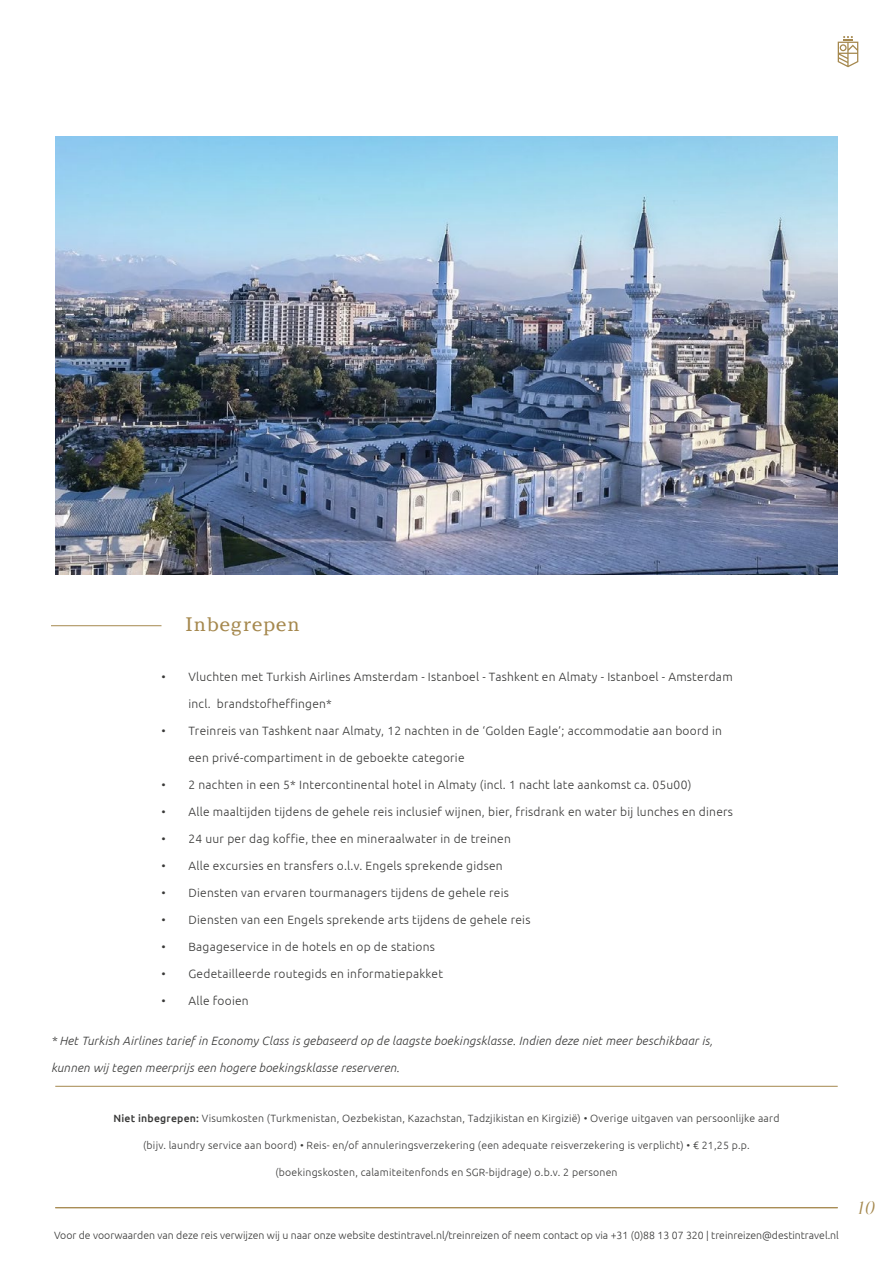
<style>
.page{position:relative;width:893px;height:1263px;background:#fff}
.page>*{position:absolute;margin:0;border:0;box-sizing:border-box;transform-origin:0 0}
.t1{font:19.5px "Argesta Text";letter-spacing:.02em;color:#a5884e}
.t2{font:italic 18px "Argesta Hairline";color:#a5884e}
.t3{font:300 12px "Ubuntu";letter-spacing:.02em;color:#383837}
.t4{font:italic 300 12px "Ubuntu";letter-spacing:.02em;color:#383837}
.t5{font:300 10.5px "Ubuntu";letter-spacing:.02em;color:#383837}
.t6{font:300 10.5px "Ubuntu";color:#383837}
.s1{font-weight:500}
</style>
<div class="page">
<svg style="left:838px;top:36px;width:20px;height:31px"></svg>
<hr style="left:55px;top:1207px;width:783px;height:1px;background:#a5884e">
<hr style="left:55px;top:1086px;width:783px;height:1px;background:#a5884e">
<hr style="left:51px;top:625px;width:110px;height:1px;background:#a5884e">
<img style="left:55px;top:136px;width:783px;height:438px">
<h1 class="t1" style="left:185px;top:613px;width:117px">Inbegrepen</h1>
<p class="t3" style="left:161px;top:669px;width:573px">• Vluchten met Turkish Airlines Amsterdam - Istanboel - Tashkent en Almaty - Istanboel - Amsterdam</p>
<p class="t3" style="left:188px;top:696px;width:145px">incl. brandstofheffingen*</p>
<p class="t3" style="left:161px;top:723px;width:562px">• Treinreis van Tashkent naar Almaty, 12 nachten in de ‘Golden Eagle’; accommodatie aan boord in</p>
<p class="t3" style="left:188px;top:750px;width:278px">een privé-compartiment in de geboekte categorie</p>
<p class="t3" style="left:161px;top:777px;width:531px">• 2 nachten in een 5* Intercontinental hotel in Almaty (incl. 1 nacht late aankomst ca. 05u00)</p>
<p class="t3" style="left:161px;top:804px;width:573px">• Alle maaltijden tijdens de gehele reis inclusief wijnen, bier, frisdrank en water bij lunches en diners</p>
<p class="t3" style="left:161px;top:831px;width:351px">• 24 uur per dag koffie, thee en mineraalwater in de treinen</p>
<p class="t3" style="left:161px;top:858px;width:343px">• Alle excursies en transfers o.l.v. Engels sprekende gidsen</p>
<p class="t3" style="left:161px;top:885px;width:349px">• Diensten van ervaren tourmanagers tijdens de gehele reis</p>
<p class="t3" style="left:161px;top:912px;width:370px">• Diensten van een Engels sprekende arts tijdens de gehele reis</p>
<p class="t3" style="left:161px;top:939px;width:275px">• Bagageservice in de hotels en op de stations</p>
<p class="t3" style="left:161px;top:966px;width:283px">• Gedetailleerde routegids en informatiepakket</p>
<p class="t3" style="left:161px;top:993px;width:89px">• Alle fooien</p>
<p class="t4" style="left:51px;top:1034px;width:663px">* Het Turkish Airlines tarief in Economy Class is gebaseerd op de laagste boekingsklasse. Indien deze niet meer beschikbaar is,</p>
<p class="t4" style="left:51px;top:1061px;width:350px">kunnen wij tegen meerprijs een hogere boekingsklasse reserveren.</p>
<p class="t5" style="left:114px;top:1112px;width:667px"><span class="s1">Niet inbegrepen:</span> Visumkosten (Turkmenistan, Oezbekistan, Kazachstan, Tadzjikistan en Kirgizië) • Overige uitgaven van persoonlijke aard</p>
<p class="t5" style="left:143px;top:1139px;width:608px">(bijv. laundry service aan boord) • Reis- en/of annuleringsverzekering (een adequate reisverzekering is verplicht) • € 21,25 p.p.</p>
<p class="t5" style="left:275px;top:1166px;width:344px">(boekingskosten, calamiteitenfonds en SGR-bijdrage) o.b.v. 2 personen</p>
<p class="t6" style="left:54px;top:1229px;width:786px">Voor de voorwaarden van deze reis verwijzen wij u naar onze website destintravel.nl/treinreizen of neem contact op via +31 (0)88 13 07 320 | treinreizen@destintravel.nl</p>
<h2 class="t2" style="left:856px;top:1197px;width:20px">10</h2>
</div>
